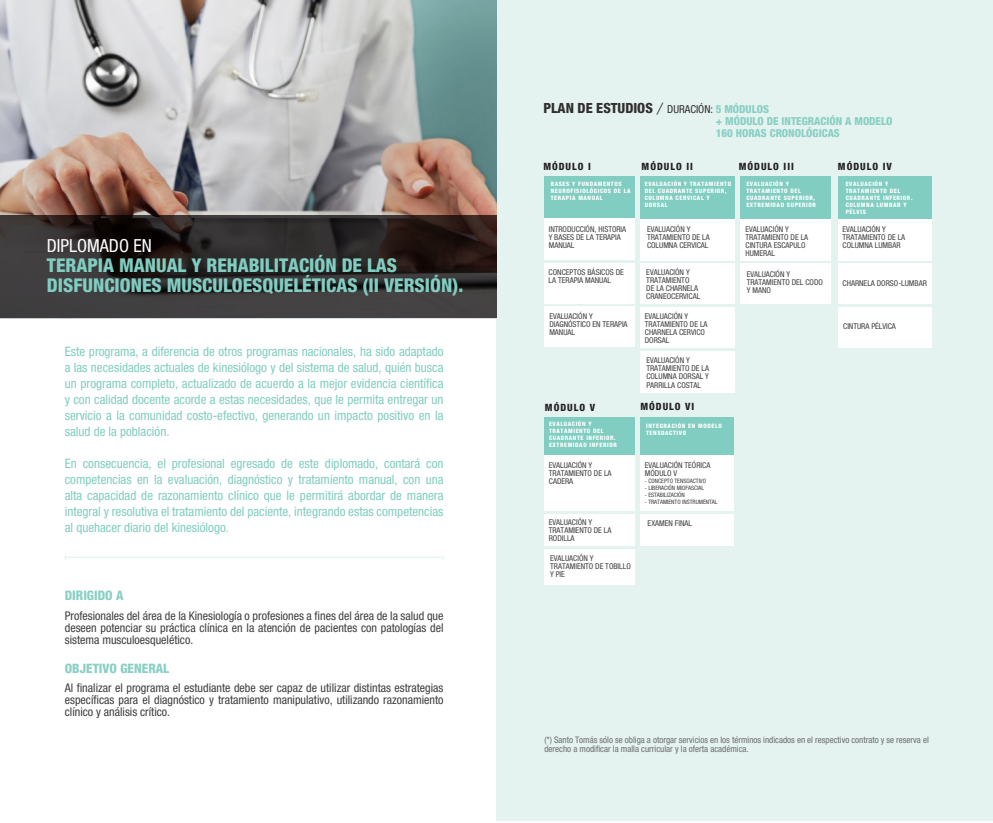
<style>
.page{position:relative;width:993px;height:823px;background:#fff}
.page>*{position:absolute;margin:0;border:0;box-sizing:border-box;transform-origin:0 0}
.t1{font:19px/20px "Helvetica Neue LT 87 Hv Cn";color:#81cdc1}
.t2{font:18px "Helvetica Neue LT 57 Cn";color:#fff}
.t3{font:14px "Helvetica Neue LT 87 Hv Cn";color:#312f30}
.t4{font:13px/16px "Helvetica Neue LT 57 Cn";color:#81cdc1;text-align:justify}
.t5{font:13px "Helvetica Neue LT 87 Hv Cn";color:#88cfc4}
.t6{font:12px/12px "Helvetica Neue LT 57 Cn";color:#3e3e3f;text-align:justify}
.t7{font:11px "Helvetica Neue LT 87 Hv Cn";color:#88cfc4}
.t8{font:10px "Helvetica Neue LT 87 Hv Cn";letter-spacing:.1em;color:#231f20}
.t9{font:9px/9px "Helvetica Neue LT 57 Cn";color:#6c6d70}
.t10{font:8px/8px "Helvetica Neue LT 57 Cn";color:#3e3e3f}
.t11{font:6px/7px "Helvetica Neue LT 87 Hv Cn";letter-spacing:.1em;color:#fff}
.t12{font:6px "Helvetica Neue LT 57 Cn";color:#3e3e3f}
.s1{font-family:"Gotham";font-size:13px}
.s2{font-family:"Helvetica Neue LT 57 Cn";font-size:11px}
.s3{font-size:11px;color:#88cfc4}
</style>
<div class="page">
<div style="left:496px;top:0;width:496px;height:820px;background:#e5f3f0"></div>
<img style="left:0;top:0;width:496px;height:215px">
<hr style="left:66px;top:556px;width:376px;height:1px;background:#ddf0ed">
<div style="left:544px;top:176px;width:90px;height:43px;background:#81cdc1"></div>
<div style="left:640px;top:176px;width:94px;height:43px;background:#81cdc1"></div>
<div style="left:739px;top:176px;width:91px;height:43px;background:#81cdc1"></div>
<div style="left:837px;top:176px;width:94px;height:43px;background:#81cdc1"></div>
<div style="left:544px;top:218px;width:90px;height:41px;background:#fff"></div>
<div style="left:544px;top:262px;width:90px;height:41px;background:#fff"></div>
<div style="left:544px;top:306px;width:90px;height:41px;background:#fff"></div>
<div style="left:640px;top:219px;width:94px;height:41px;background:#fff"></div>
<div style="left:640px;top:263px;width:94px;height:41px;background:#fff"></div>
<div style="left:640px;top:307px;width:94px;height:41px;background:#fff"></div>
<div style="left:640px;top:351px;width:94px;height:42px;background:#fff"></div>
<div style="left:739px;top:219px;width:91px;height:41px;background:#fff"></div>
<div style="left:739px;top:263px;width:91px;height:41px;background:#fff"></div>
<div style="left:837px;top:219px;width:94px;height:41px;background:#fff"></div>
<div style="left:837px;top:263px;width:94px;height:41px;background:#fff"></div>
<div style="left:837px;top:307px;width:94px;height:40px;background:#fff"></div>
<div style="left:640px;top:417px;width:93px;height:38px;background:#81cdc1"></div>
<div style="left:640px;top:455px;width:93px;height:55px;background:#fff"></div>
<div style="left:640px;top:514px;width:93px;height:31px;background:#fff"></div>
<div style="left:544px;top:417px;width:90px;height:38px;background:#81cdc1"></div>
<div style="left:544px;top:455px;width:90px;height:55px;background:#fff"></div>
<div style="left:544px;top:514px;width:90px;height:31px;background:#fff"></div>
<div style="left:544px;top:549px;width:90px;height:35px;background:#fff"></div>
<svg style="left:0;top:215px;width:496px;height:103px;background:#302c2c"></svg>
<h2 class="t2" style="left:47px;top:235px;width:106px">DIPLOMADO EN</h2>
<h1 class="t1" style="left:47px;top:255px;width:417px">TERAPIA MANUAL Y REHABILITACIÓN DE LAS<br>DISFUNCIONES MUSCULOESQUELÉTICAS (II VERSIÓN).</h1>
<p class="t4" style="left:65px;top:342px;width:380px">Este programa, a diferencia de otros programas nacionales, ha sido adaptado a las necesidades actuales de kinesiólogo y del sistema de salud, quién busca un programa completo, actualizado de acuerdo a la mejor evidencia científica y con calidad docente acorde a estas necesidades, que le permita entregar un servicio a la comunidad costo-efectivo, generando un impacto positivo en la salud de la población.</p>
<p class="t4" style="left:65px;top:454px;width:380px">En consecuencia, el profesional egresado de este diplomado, contará con competencias en la evaluación, diagnóstico y tratamiento manual, con una alta capacidad de razonamiento clínico que le permitirá abordar de manera integral y resolutiva el tratamiento del paciente, integrando estas competencias al quehacer diario del kinesiólogo.</p>
<p class="t5" style="left:65px;top:587px;width:60px">DIRIGIDO A</p>
<p class="t6" style="left:65px;top:608px;width:380px">Profesionales del área de la Kinesiología o profesiones a fines del área de la salud que deseen potenciar su práctica clínica en la atención de pacientes con patologías del sistema musculoesquelético.</p>
<p class="t5" style="left:65px;top:660px;width:106px">OBJETIVO GENERAL</p>
<p class="t6" style="left:65px;top:680px;width:380px">Al finalizar el programa el estudiante debe ser capaz de utilizar distintas estrategias específicas para el diagnóstico y tratamiento manipulativo, utilizando razonamiento clínico y análisis crítico.</p>
<p class="t3" style="left:543px;top:99px;width:227px">PLAN DE ESTUDIOS <span class="s1">/</span> <span class="s2">DURACIÓN:</span> <span class="s3">5 MÓDULOS</span></p>
<p class="t7" style="left:715px;top:126px;width:126px">160 HORAS CRONOLÓGICAS</p>
<p class="t8" style="left:543px;top:160px;width:49px">MÓDULO I</p>
<p class="t8" style="left:641px;top:160px;width:53px">MÓDULO II</p>
<p class="t8" style="left:738px;top:160px;width:57px">MÓDULO III</p>
<p class="t8" style="left:837px;top:160px;width:55px">MÓDULO IV</p>
<p class="t11" style="left:550px;top:180px;width:81px">BASES Y FUNDAMENTOS<br>NEUROFISIOLÓGICOS DE LA<br>TERAPIA MANUAL</p>
<p class="t11" style="left:644px;top:180px;width:88px">EVALUACIÓN Y TRATAMIENTO<br>DEL CUADRANTE SUPERIOR,<br>COLUMNA CERVICAL Y<br>DORSAL</p>
<p class="t11" style="left:746px;top:180px;width:71px">EVALUACIÓN Y<br>TRATAMIENTO DEL<br>CUADRANTE SUPERIOR,<br>EXTREMIDAD SUPERIOR</p>
<p class="t11" style="left:845px;top:180px;width:68px">EVALUACIÓN Y<br>TRATAMIENTO DEL<br>CUADRANTE INFERIOR.<br>COLUMNA LUMBAR Y<br>PÉLVIS</p>
<p class="t10" style="left:548px;top:225px;width:79px">INTRODUCCIÓN, HISTORIA<br>Y BASES DE LA TERAPIA<br>MANUAL</p>
<p class="t10" style="left:548px;top:268px;width:77px">CONCEPTOS BÁSICOS DE<br>LA TERAPIA MANUAL</p>
<p class="t10" style="left:549px;top:312px;width:80px">EVALUACIÓN Y<br>DIAGNÓSTICO EN TERAPIA<br>MANUAL</p>
<p class="t7" style="left:715px;top:114px;width:178px">+ MÓDULO DE INTEGRACIÓN A MODELO</p>
<p class="t10" style="left:646px;top:225px;width:64px">EVALUACIÓN Y<br>TRATAMIENTO DE LA<br>COLUMNA CERVICAL</p>
<p class="t10" style="left:646px;top:267px;width:55px">EVALUACIÓN Y<br>TRATAMIENTO<br>DE LA CHARNELA<br>CRANEOCERVICAL</p>
<p class="t10" style="left:644px;top:312px;width:64px">EVALUACIÓN Y<br>TRATAMIENTO DE LA<br>CHARNELA CERVICO<br>DORSAL</p>
<p class="t10" style="left:646px;top:356px;width:64px">EVALUACIÓN Y<br>TRATAMIENTO DE LA<br>COLUMNA DORSAL Y<br>PARRILLA COSTAL</p>
<p class="t10" style="left:842px;top:225px;width:64px">EVALUACIÓN Y<br>TRATAMIENTO DE LA<br>COLUMNA LUMBAR</p>
<p class="t10" style="left:842px;top:278px;width:86px">CHARNELA DORSO-LUMBAR</p>
<p class="t10" style="left:842px;top:321px;width:54px">CINTURA PÉLVICA</p>
<p class="t10" style="left:745px;top:225px;width:64px">EVALUACIÓN Y<br>TRATAMIENTO DE LA<br>CINTURA ESCAPULO<br>HUMERAL</p>
<p class="t10" style="left:746px;top:270px;width:78px">EVALUACIÓN Y<br>TRATAMIENTO DEL CODO<br>Y MANO</p>
<p class="t8" style="left:544px;top:400px;width:52px">MÓDULO V</p>
<p class="t11" style="left:549px;top:420px;width:69px">EVALUACIÓN Y<br>TRATAMIENTO DEL<br>CUADRANTE INFERIOR.<br>EXTREMIDAD INFERIOR</p>
<p class="t10" style="left:548px;top:460px;width:64px">EVALUACIÓN Y<br>TRATAMIENTO DE LA<br>CADERA</p>
<p class="t10" style="left:548px;top:518px;width:64px">EVALUACIÓN Y<br>TRATAMIENTO DE LA<br>RODILLA</p>
<p class="t10" style="left:550px;top:554px;width:82px">EVALUACIÓN Y<br>TRATAMIENTO DE TOBILLO<br>Y PIE</p>
<p class="t8" style="left:640px;top:400px;width:55px">MÓDULO VI</p>
<p class="t11" style="left:646px;top:421px;width:77px">INTEGRACIÓN EN MODELO<br>TENSOACTIVO</p>
<p class="t10" style="left:644px;top:460px;width:67px">EVALUACIÓN TEÓRICA<br>MÓDULO V</p>
<p class="t12" style="left:644px;top:476px;width:63px">- CONCEPTO TENSOACTIVO</p>
<p class="t12" style="left:644px;top:483px;width:61px">- LIBERACIÓN MIOFASCIAL</p>
<p class="t12" style="left:644px;top:490px;width:42px">- ESTABILIZACIÓN</p>
<p class="t12" style="left:644px;top:498px;width:74px">- TRATAMIENTO INSTRUMENTAL</p>
<p class="t10" style="left:647px;top:518px;width:46px">EXAMEN FINAL</p>
<p class="t9" style="left:544px;top:734px;width:386px">(*) Santo Tomás sólo se obliga a otorgar servicios en los términos indicados en el respectivo contrato y se reserva el derecho a modificar la malla curricular y la oferta académica.</p>
</div>
